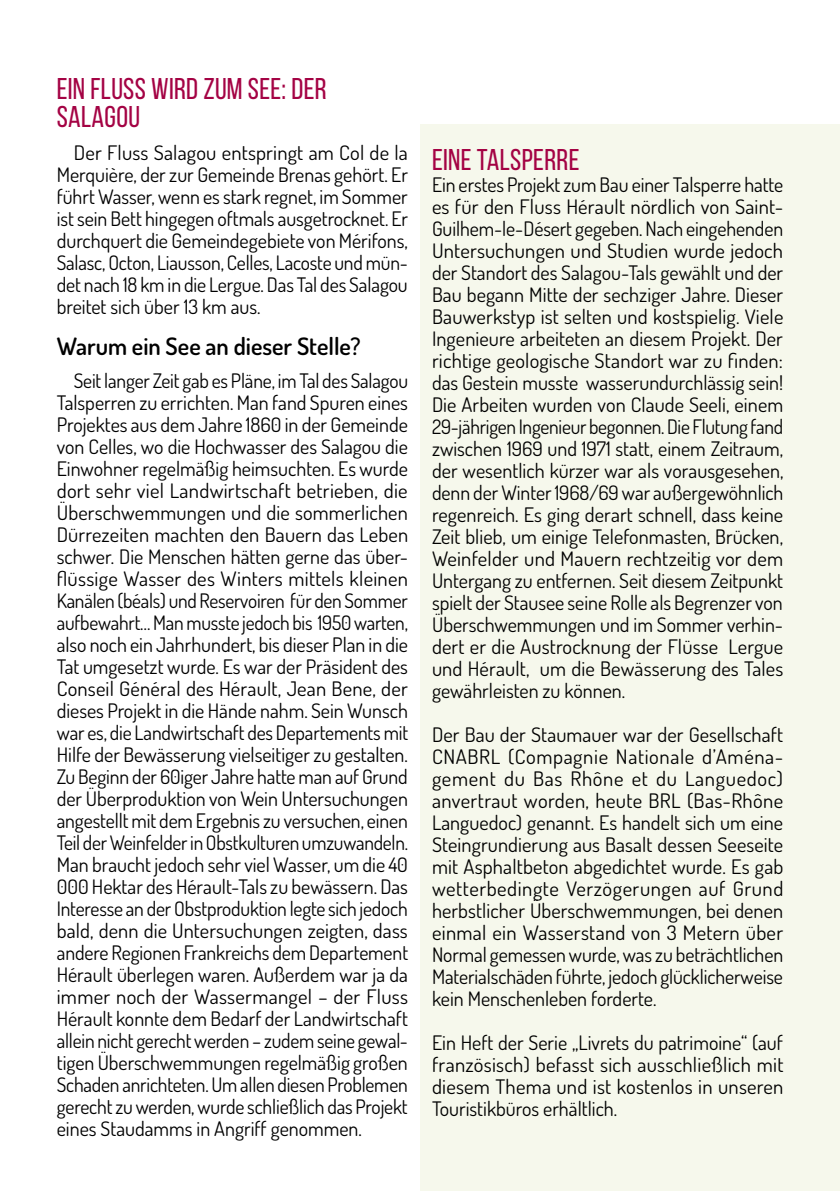
<style>
.page{position:relative;width:840px;height:1191px;background:#fff}
.page>*{position:absolute;margin:0;border:0;box-sizing:border-box;transform-origin:0 0}
.titre{font:30px/28px "Bebas Neue";letter-spacing:.01em;color:#a40344}
.sous_titre{font:600 24px "Dosis";color:#000}
.texte_courant_retrai{font:20px/22px "Dosis";color:#000;text-align:justify}
</style>
<div class="page">
<div style="left:420px;top:125px;width:419px;height:1066px;background:#f6f8ec"></div>
<p class="titre" style="left:57px;top:74px;width:271px">EIN FLUSS WIRD ZUM SEE: DER<br>SALAGOU</p>
<p class="texte_courant_retrai" style="left:57px;top:142px;width:353px;text-indent:17px">Der Fluss Salagou entspringt am Col de la Merquière, der zur Gemeinde Brenas gehört. Er führt Wasser, wenn es stark regnet, im Sommer ist sein Bett hingegen oftmals ausgetrocknet. Er durchquert die Gemeindegebiete von Mérifons, Salasc, Octon, Liausson, Celles, Lacoste und mün&shy;det nach 18 km in die Lergue. Das Tal des Salagou breitet sich über 13 km aus.</p>
<p class="sous_titre" style="left:57px;top:330px;width:305px">Warum ein See an dieser Stelle?</p>
<p class="texte_courant_retrai" style="left:57px;top:369px;width:353px;text-indent:17px">Seit langer Zeit gab es Pläne, im Tal des Salagou Talsperren zu errichten. Man fand Spuren eines Projektes aus dem Jahre 1860 in der Gemeinde von Celles, wo die Hochwasser des Salagou die Einwohner regelmäßig heimsuchten. Es wurde dort sehr viel Landwirtschaft betrieben, die Überschwemmungen und die sommerlichen Dürrezeiten machten den Bauern das Leben schwer. Die Menschen hätten gerne das über&shy;flüssige Wasser des Winters mittels kleinen Kanälen (béals) und Reservoiren für den Sommer aufbewahrt… Man musste jedoch bis 1950 warten, also noch ein Jahrhundert, bis dieser Plan in die Tat umgesetzt wurde. Es war der Präsident des Conseil Général des Hérault, Jean Bene, der dieses Projekt in die Hände nahm. Sein Wunsch war es, die Landwirtschaft des Departements mit Hilfe der Bewässerung vielseitiger zu gestalten.<br>Zu Beginn der 60iger Jahre hatte man auf Grund der Überproduktion von Wein Untersuchungen angestellt mit dem Ergebnis zu versuchen, einen Teil der Weinfelder in Obstkulturen umzuwandeln.<br>Man braucht jedoch sehr viel Wasser, um die 40<br>000 Hektar des Hérault-Tals zu bewässern. Das Interesse an der Obstproduktion legte sich jedoch bald, denn die Untersuchungen zeigten, dass andere Regionen Frankreichs dem Departement Hérault überlegen waren. Außerdem war ja da immer noch der Wassermangel – der Fluss Hérault konnte dem Bedarf der Landwirtschaft allein nicht gerecht werden – zudem seine gewal&shy;tigen Überschwemmungen regelmäßig großen Schaden anrichteten. Um allen diesen Problemen gerecht zu werden, wurde schließlich das Projekt eines Staudamms in Angriff genommen.</p>
<p class="titre" style="left:432px;top:145px;width:149px">EINE TALSPERRE</p>
<p class="texte_courant_retrai" style="left:432px;top:173px;width:353px">Ein erstes Projekt zum Bau einer Talsperre hatte es für den Fluss Hérault nördlich von Saint-Guilhem-le-Désert gegeben. Nach eingehenden Untersuchungen und Studien wurde jedoch der Standort des Salagou-Tals gewählt und der Bau begann Mitte der sechziger Jahre. Dieser Bauwerkstyp ist selten und kostspielig. Viele Ingenieure arbeiteten an diesem Projekt. Der richtige geologische Standort war zu finden: das Gestein musste wasserundurchlässig sein!<br>Die Arbeiten wurden von Claude Seeli, einem 29-jährigen Ingenieur begonnen. Die Flutung fand zwischen 1969 und 1971 statt, einem Zeitraum, der wesentlich kürzer war als vorausgesehen, denn der Winter 1968/69 war außergewöhnlich regenreich. Es ging derart schnell, dass keine Zeit blieb, um einige Telefonmasten, Brücken, Weinfelder und Mauern rechtzeitig vor dem Untergang zu entfernen. Seit diesem Zeitpunkt spielt der Stausee seine Rolle als Begrenzer von Überschwemmungen und im Sommer verhin&shy;dert er die Austrocknung der Flüsse Lergue und Hérault, um die Bewässerung des Tales gewährleisten zu können.</p>
<p class="texte_courant_retrai" style="left:432px;top:723px;width:353px">Der Bau der Staumauer war der Gesellschaft CNABRL (Compagnie Nationale d’Aména&shy;gement du Bas Rhône et du Languedoc) anvertraut worden, heute BRL (Bas-Rhône Languedoc) genannt. Es handelt sich um eine Steingrundierung aus Basalt dessen Seeseite mit Asphaltbeton abgedichtet wurde. Es gab wetterbedingte Verzögerungen auf Grund herbstlicher Überschwemmungen, bei denen einmal ein Wasserstand von 3 Metern über Normal gemessen wurde, was zu beträchtlichen Materialschäden führte, jedoch glücklicherweise kein Menschenleben forderte.</p>
<p class="texte_courant_retrai" style="left:432px;top:1031px;width:353px">Ein Heft der Serie „Livrets du patrimoine“ (auf französisch) befasst sich ausschließlich mit diesem Thema und ist kostenlos in unseren Touristikbüros erhältlich.</p>
</div>
